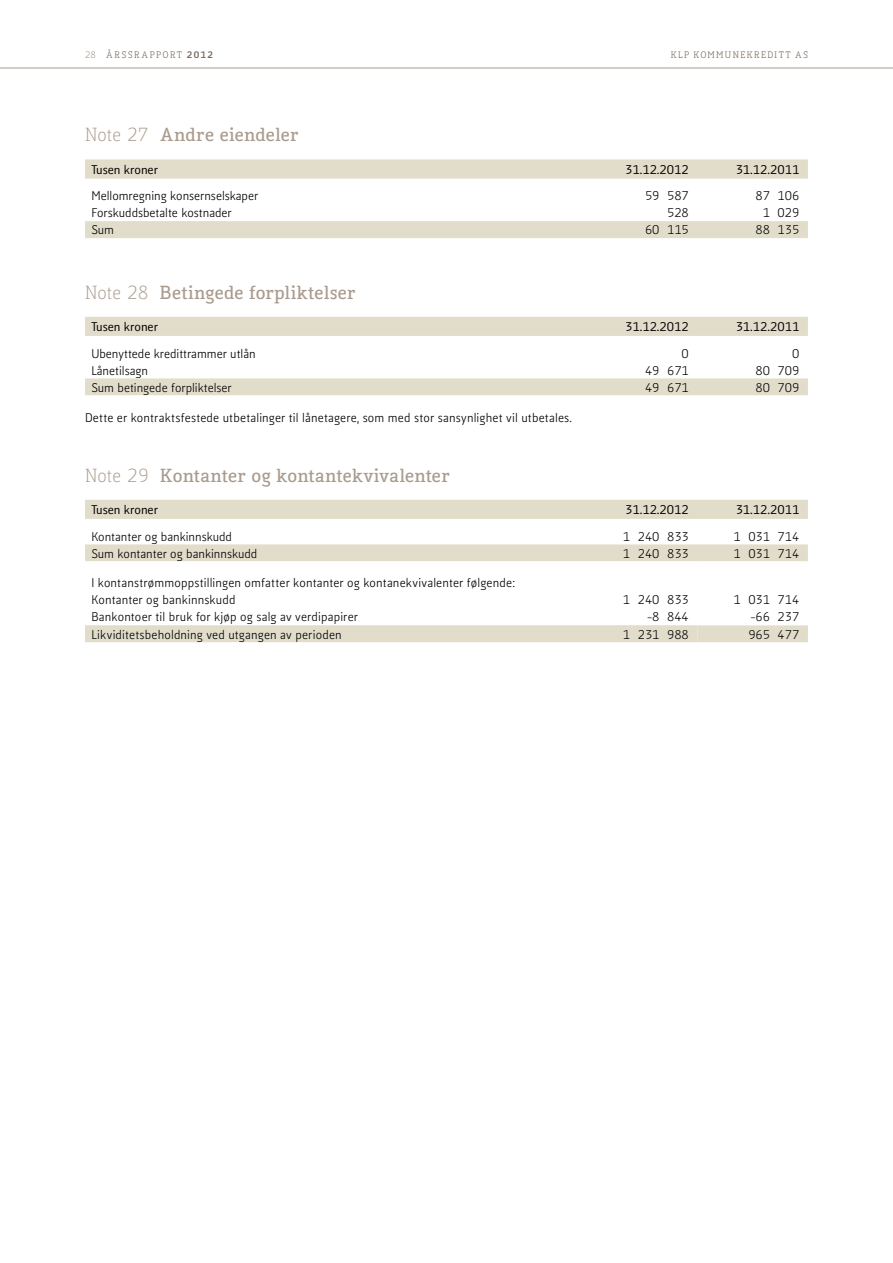
<style>
.page{position:relative;width:893px;height:1263px;background:#fff}
.page>*{position:absolute;margin:0;border:0;box-sizing:border-box;transform-origin:0 0}
.t1{font:700 18px "Kofi Pure Serif";letter-spacing:.025em;color:#a99b8d}
.t2{font:12px "Kofi Pure Sans";letter-spacing:.005em;color:#000}
.t3{font:500 12px "Kofi Pure Sans";color:#000}
.t4{font:9px "Kofi Pure Serif";letter-spacing:.16em;color:#7b6a5d}
.s1{color:#a99b8d}
.s2{font-weight:800}
.s3{font-weight:300}
</style>
<div class="page">
<hr style="left:0;top:68px;width:893px;height:1px;background:#a99b8d">
<svg style="left:85px;top:317px;width:723px;height:78px"></svg>
<svg style="left:85px;top:395px;width:723px;height:1px"></svg>
<svg style="left:85px;top:500px;width:723px;height:61px;fill:#e2ddcb"></svg>
<svg style="left:85px;top:561px;width:723px;height:81px"></svg>
<svg style="left:85px;top:159px;width:723px;height:79px"></svg>
<p class="t4" style="left:85px;top:49px;width:130px"><span class="s1">28</span> ÅRSSRAPPORT <span class="s2">2012</span></p>
<p class="t4" style="left:671px;top:49px;width:139px">KLP KOMMUNEKREDITT AS</p>
<p class="t1" style="left:85px;top:122px;width:215px"><span class="s3">Note 27</span> Andre eiendeler</p>
<p class="t3" style="left:91px;top:161px;width:68px">Tusen kroner</p>
<p class="t3" style="left:625px;top:161px;width:65px">31.12.2012</p>
<p class="t3" style="left:736px;top:161px;width:65px">31.12.2011</p>
<p class="t2" style="left:91px;top:188px;width:168px">Mellomregning konsernselskaper</p>
<p class="t2" style="left:645px;top:188px;width:45px">59 587</p>
<p class="t2" style="left:756px;top:188px;width:45px">87 106</p>
<p class="t2" style="left:91px;top:205px;width:142px">Forskuddsbetalte kostnader</p>
<p class="t2" style="left:667px;top:205px;width:23px">528</p>
<p class="t2" style="left:763px;top:205px;width:38px">1 029</p>
<p class="t2" style="left:91px;top:222px;width:24px">Sum</p>
<p class="t2" style="left:645px;top:222px;width:45px">60 115</p>
<p class="t2" style="left:756px;top:222px;width:45px">88 135</p>
<p class="t1" style="left:85px;top:279px;width:272px"><span class="s3">Note 28</span> Betingede forpliktelser</p>
<p class="t3" style="left:91px;top:319px;width:68px">Tusen kroner</p>
<p class="t3" style="left:625px;top:319px;width:65px">31.12.2012</p>
<p class="t3" style="left:736px;top:319px;width:65px">31.12.2011</p>
<p class="t2" style="left:91px;top:346px;width:166px">Ubenyttede kredittrammer utlån</p>
<p class="t2" style="left:682px;top:346px;width:9px">0</p>
<p class="t2" style="left:792px;top:346px;width:9px">0</p>
<p class="t2" style="left:91px;top:363px;width:58px">Lånetilsagn</p>
<p class="t2" style="left:645px;top:363px;width:45px">49 671</p>
<p class="t2" style="left:756px;top:363px;width:45px">80 709</p>
<p class="t2" style="left:91px;top:380px;width:142px">Sum betingede forpliktelser</p>
<p class="t2" style="left:645px;top:380px;width:45px">49 671</p>
<p class="t2" style="left:756px;top:380px;width:45px">80 709</p>
<p class="t2" style="left:85px;top:410px;width:489px">Dette er kontraktsfestede utbetalinger til lånetagere, som med stor sansynlighet vil utbetales.</p>
<p class="t1" style="left:85px;top:462px;width:366px"><span class="s3">Note 29</span> Kontanter og kontantekvivalenter</p>
<p class="t3" style="left:91px;top:502px;width:68px">Tusen kroner</p>
<p class="t3" style="left:625px;top:502px;width:65px">31.12.2012</p>
<p class="t3" style="left:736px;top:502px;width:65px">31.12.2011</p>
<p class="t2" style="left:91px;top:529px;width:142px">Kontanter og bankinnskudd</p>
<p class="t2" style="left:623px;top:529px;width:67px">1 240 833</p>
<p class="t2" style="left:733px;top:529px;width:67px">1 031 714</p>
<p class="t2" style="left:91px;top:546px;width:167px">Sum kontanter og bankinnskudd</p>
<p class="t2" style="left:623px;top:546px;width:67px">1 240 833</p>
<p class="t2" style="left:733px;top:546px;width:67px">1 031 714</p>
<p class="t2" style="left:91px;top:575px;width:425px">I kontanstrømmoppstillingen omfatter kontanter og kontanekvivalenter følgende:</p>
<p class="t2" style="left:91px;top:592px;width:146px">Kontanter og bankinnskudd</p>
<p class="t2" style="left:623px;top:592px;width:67px">1 240 833</p>
<p class="t2" style="left:733px;top:592px;width:67px">1 031 714</p>
<p class="t2" style="left:91px;top:609px;width:268px">Bankontoer til bruk for kjøp og salg av verdipapirer</p>
<p class="t2" style="left:647px;top:609px;width:43px">-8 844</p>
<p class="t2" style="left:750px;top:609px;width:51px">-66 237</p>
<p class="t2" style="left:91px;top:626px;width:252px">Likviditetsbeholdning ved utgangen av perioden</p>
<p class="t2" style="left:623px;top:626px;width:67px">1 231 988</p>
<p class="t2" style="left:748px;top:626px;width:53px">965 477</p>
</div>
